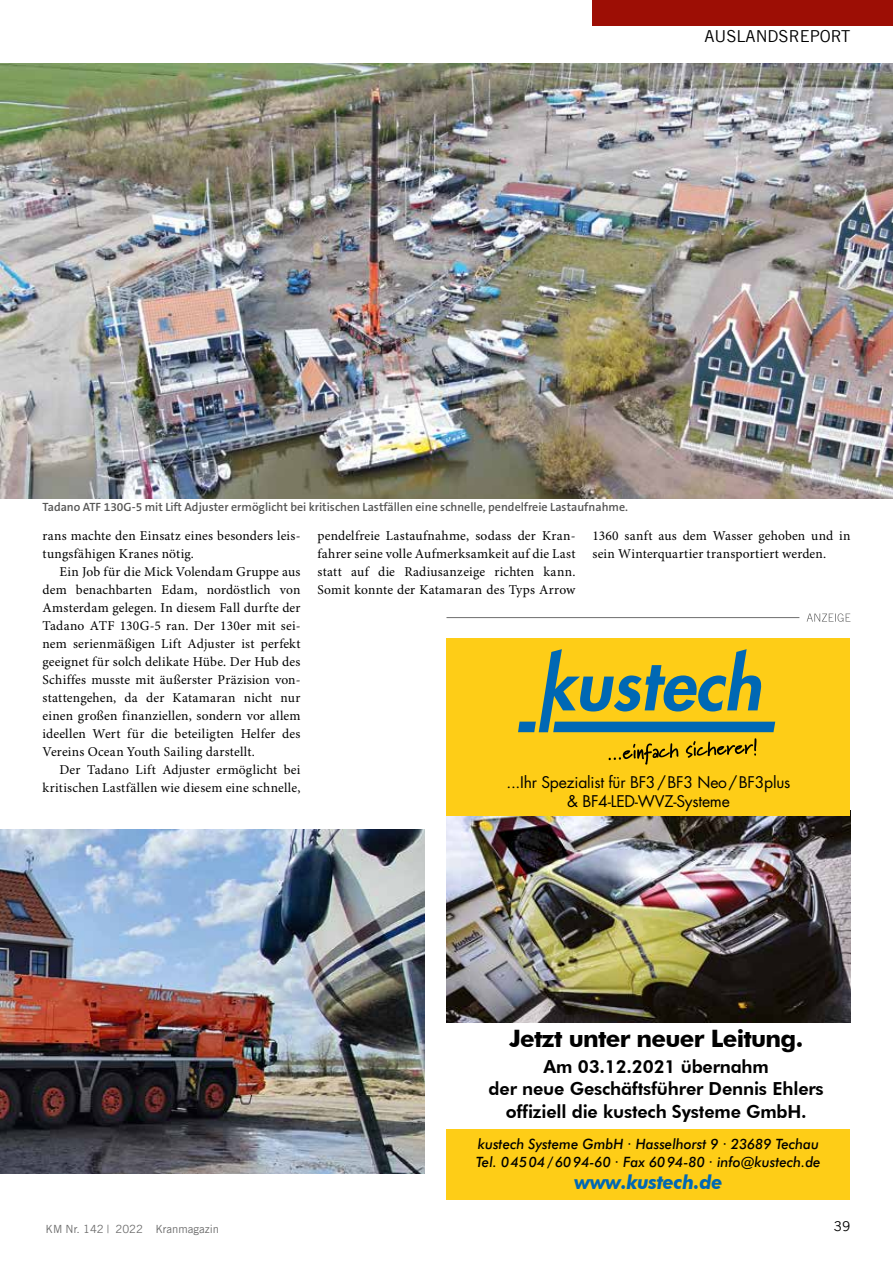
<style>
.page{position:relative;width:893px;height:1263px;background:#fff}
.page>*{position:absolute;margin:0;border:0;box-sizing:border-box;transform-origin:0 0}
.t1{font:700 24px "Futura BT";letter-spacing:-.03em;color:#000}
.t2{font:italic 700 19.5px "Futura BT";letter-spacing:-.015em;color:#0068b4;scale:.95 1}
.t3{font:800 18px/22.5px "Futura BT";letter-spacing:-.01em;color:#000;text-align:center}
.t4{font:16.5px "Trade Gothic LT";color:#000}
.t5{font:15.75px/18.5px "Futura";letter-spacing:-.015em;color:#000;text-align:center}
.t6{font:italic 500 14.25px/18px "Futura BT";color:#000}
.t7{font:13.5px/18px "Minion Pro";letter-spacing:.015em;color:#000}
.t8{font:13.5px "Trade Gothic LT";color:#000}
.t9{font:600 12px "The Sans B W6";color:#565655}
.t10{font:11.25px "Trade Gothic LT";color:#6e6e6e}
</style>
<div class="page">
<div style="left:592px;top:0;width:301px;height:26px;background:#9d0e05"></div>
<img style="left:446px;top:816px;width:404px;height:206px">
<div style="left:446px;top:638px;width:404px;height:178px;background:#fecd17"></div>
<div style="left:446px;top:1129px;width:404px;height:70px;background:#fecd17"></div>
<svg style="left:518px;top:649px;width:257px;height:83px"></svg>
<svg style="left:609px;top:743px;width:69px;height:21px"></svg>
<svg style="left:686px;top:738px;width:70px;height:20px"></svg>
<svg style="left:807px;top:613px;width:43px;height:9px"></svg>
<hr style="left:446px;top:617px;width:353px;height:1px;background:#6e6e6e">
<img style="left:0;top:829px;width:424px;height:345px">
<img style="left:0;top:64px;width:893px;height:435px">
<p class="t4" style="left:704px;top:26px;width:148px">AUSLANDSREPORT</p>
<p class="t9" style="left:43px;top:499px;width:587px">Tadano ATF 130G-5 mit Lift Adjuster ermöglicht bei kritischen Lastfällen eine schnelle, pendelfreie Lastaufnahme.</p>
<p class="t7" style="left:43px;top:527px;width:259px">rans machte den Einsatz eines besonders leis&shy;tungsfähigen Kranes nötig.</p>
<p class="t7" style="left:43px;top:563px;width:259px;text-align:justify;text-indent:17px">Ein Job für die Mick Volendam Gruppe aus dem benachbarten Edam, nordöstlich von Amsterdam gelegen. In diesem Fall durfte der Tadano ATF 130G-5 ran. Der 130er mit sei&shy;nem serienmäßigen Lift Adjuster ist perfekt geeignet für solch delikate Hübe. Der Hub des Schiffes musste mit äußerster Präzision von&shy;stattengehen, da der Katamaran nicht nur einen großen finanziellen, sondern vor allem ideellen Wert für die beteiligten Helfer des Vereins Ocean Youth Sailing darstellt.</p>
<p class="t7" style="left:43px;top:761px;width:259px;text-align:right">Der Tadano Lift Adjuster ermöglicht bei kritischen Lastfällen wie diesem eine schnelle,</p>
<p class="t7" style="left:317px;top:527px;width:259px;text-align:justify">pendelfreie Lastaufnahme, sodass der Kran&shy;fahrer seine volle Aufmerksamkeit auf die Last statt auf die Radiusanzeige richten kann.<br>Somit konnte der Katamaran des Typs Arrow</p>
<p class="t7" style="left:592px;top:527px;width:259px">1360 sanft aus dem Wasser gehoben und in sein Winterquartier transportiert werden.</p>
<p class="t5" style="left:506px;top:773px;width:286px">...Ihr Spezialist für BF3 / BF3 Neo / BF3plus &amp; BF4-LED-WVZ-Systeme</p>
<h1 class="t1" style="left:509px;top:1024px;width:295px">Jetzt unter neuer Leitung.</h1>
<h3 class="t3" style="left:489px;top:1055px;width:337px">Am 03.12.2021 übernahm<br>der neue Geschäftsführer Dennis Ehlers offiziell die kustech Systeme GmbH.</h3>
<p class="t6" style="left:476px;top:1134px;width:346px">kustech Systeme GmbH · Hasselhorst 9 · 23689 Techau<br>Tel. 0 45 04 / 60 94-60 · Fax 60 94-80 · info@kustech.de</p>
<h2 class="t2" style="left:574px;top:1170px;width:157px">www.kustech.de</h2>
<p class="t10" style="left:46px;top:1222px;width:175px">KM Nr. 142 | 2022 Kranmagazin</p>
<p class="t8" style="left:834px;top:1218px;width:18px">39</p>
</div>
